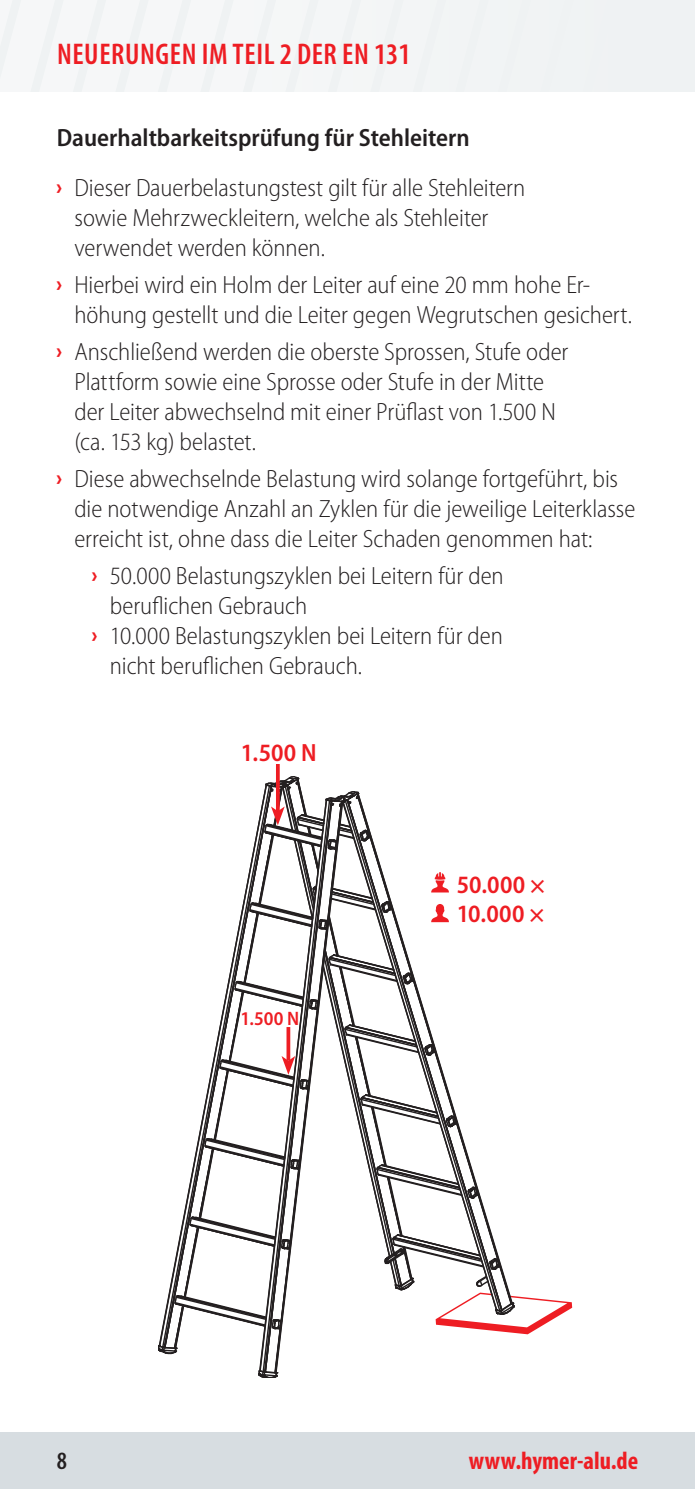
<style>
.page{position:relative;width:695px;height:1489px;background:#fff}
.page>*{position:absolute;margin:0;border:0;box-sizing:border-box;transform-origin:0 0}
.t1{font:600 condensed 30px "Myriad Pro";letter-spacing:.02em;color:#ee1d23}
.t2{font:300 semi-condensed 25px/30px "Myriad Pro";letter-spacing:-.005em;color:#231f20}
.t3{font:600 semi-condensed 25px/29.8px "Myriad Pro";letter-spacing:.015em;color:#ee1d23}
.t4{font:700 condensed 25px "Myriad Pro";color:#ee1d23}
.t5{font:600 condensed 25px "Myriad Pro";color:#231f20}
.t6{font:600 semi-condensed 19.5px "Myriad Pro";color:#ee1d23}
.s1{font-weight:600}
.s2{font-weight:900;font-stretch:condensed;font-size:22.5px;color:#ee1d23}
</style>
<div class="page">
<div style="left:0;top:0;width:694px;height:92px;background:#f2f5f5"></div>
<div style="left:0;top:1431px;width:694px;height:57px;background:#d7dde1"></div>
<svg style="left:276px;top:764px;width:4px;height:12px"></svg>
<svg style="left:158px;top:776px;width:414px;height:601px"></svg>
<p class="t1" style="left:57px;top:36px;width:355px">NEUERUNGEN IM TEIL 2 DER EN 131</p>
<p class="t2" style="left:57px;top:114px;width:470px;line-height:49.2px"><span class="s1">Dauerhaltbarkeitsprüfung für Stehleitern<br></span><span class="s2">Ű</span> Dieser Dauerbelastungstest gilt für alle Stehleitern</p>
<p class="t2" style="left:74px;top:203px;width:415px">sowie Mehrzweckleitern, welche als Stehleiter verwendet werden können.</p>
<p class="t2" style="left:74px;top:270px;width:559px;text-indent:-18px"><span class="s2">Ű</span> Hierbei wird ein Holm der Leiter auf eine 20 mm hohe Er&shy;höhung gestellt und die Leiter gegen Wegrutschen gesichert.</p>
<p class="t2" style="left:74px;top:337px;width:495px;text-indent:-18px"><span class="s2">Ű</span> Anschließend werden die oberste Sprossen, Stufe oder Plattform sowie eine Sprosse oder Stufe in der Mitte der Leiter abwechselnd mit einer Prüflast von 1.500 N (ca. 153 kg) belastet.</p>
<p class="t2" style="left:74px;top:464px;width:562px;text-indent:-18px"><span class="s2">Ű</span> Diese abwechselnde Belastung wird solange fortgeführt, bis die notwendige Anzahl an Zyklen für die jeweilige Leiterklasse erreicht ist, ohne dass die Leiter Schaden genommen hat:</p>
<p class="t2" style="left:92px;top:561px;width:413px"><span class="s2">Ű</span> 50.000 Belastungszyklen bei Leitern für den</p>
<p class="t2" style="left:110px;top:591px;width:199px">beruflichen Gebrauch</p>
<p class="t2" style="left:92px;top:621px;width:412px"><span class="s2">Ű</span> 10.000 Belastungszyklen bei Leitern für den</p>
<p class="t2" style="left:110px;top:651px;width:254px">nicht beruflichen Gebrauch.</p>
<p class="t3" style="left:241px;top:738px;width:77px">1.500 N</p>
<p class="t6" style="left:240px;top:1007px;width:60px">1.500 N</p>
<p class="t3" style="left:456px;top:869px;width:90px">50.000 ×<br>10.000 ×</p>
<p class="t5" style="left:57px;top:1445px;width:12px">8</p>
<p class="t4" style="left:468px;top:1445px;width:171px">www.hymer-alu.de</p>
</div>
